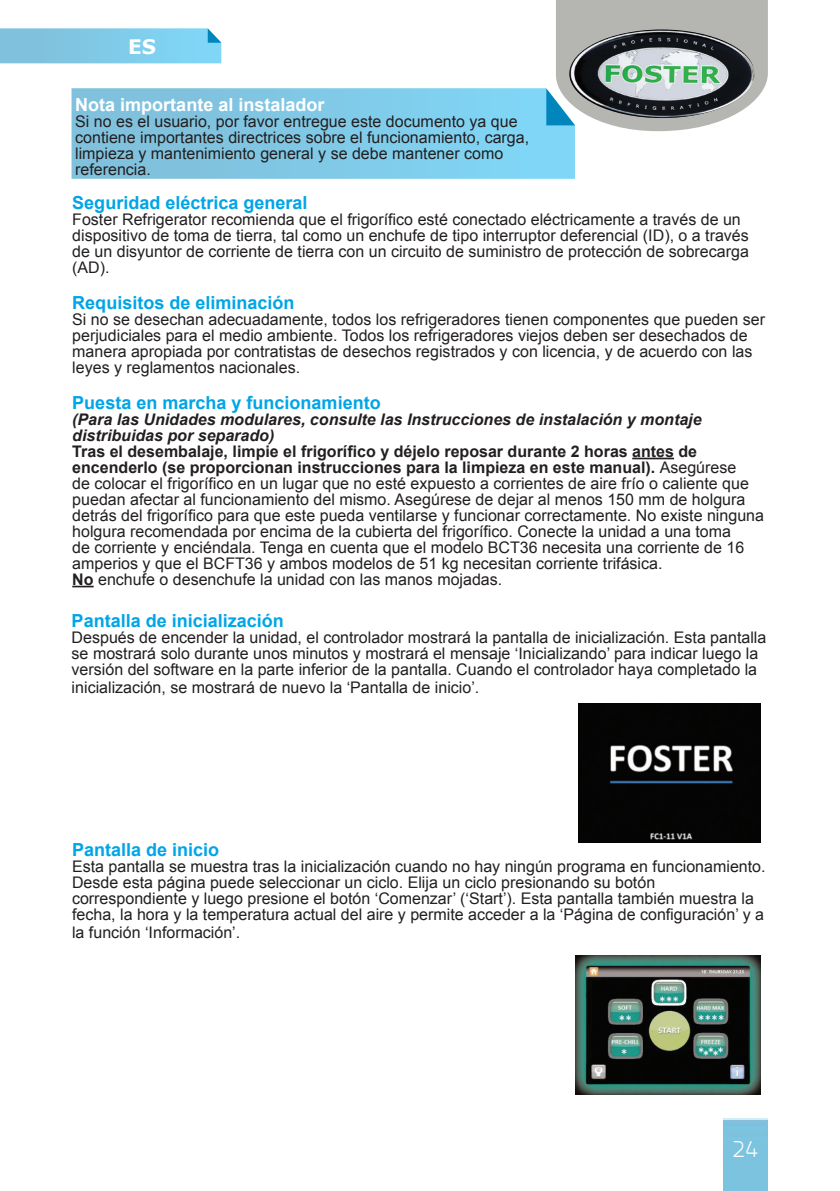
<style>
.page{position:relative;width:840px;height:1191px;background:#fff}
.page>*{position:absolute;margin:0;border:0;box-sizing:border-box;transform-origin:0 0}
.t1{font:24px "Planer";color:#fff}
.t2{font:700 20px "Verdana";color:#fff}
.t3{font:700 18px "Arial";color:#00a5e7}
.t4{font:700 18px "Arial";color:#fff}
.t5{font:16px/16px "Arial";color:#231f20}
.t6{font:italic 700 16px/16px "Arial";color:#231f20}
.s1{font-weight:700}
</style>
<div class="page">
<svg style="left:0;top:28px;width:221px;height:35px;background:#81cae8"></svg>
<svg style="left:71px;top:88px;width:503px;height:91px;background:#80cae7"></svg>
<svg style="left:546px;top:0;width:221px;height:131px;background:#969e9d"></svg>
<hr style="left:632px;top:457px;width:41px;height:2px;background:#231f20">
<hr style="left:72px;top:585px;width:22px;height:2px;background:#231f20">
<img style="left:578px;top:703px;width:182px;height:140px">
<img style="left:575px;top:955px;width:185px;height:139px">
<p class="t2" style="left:128px;top:34px;width:29px">ES</p>
<p class="t4" style="left:75px;top:93px;width:251px">Nota importante al instalador</p>
<p class="t5" style="left:75px;top:113px;width:455px">Si no es el usuario, por favor entregue este documento ya que contiene importantes directrices sobre el funcionamiento, carga, limpieza y mantenimiento general y se debe mantener como referencia.</p>
<p class="t3" style="left:72px;top:190px;width:237px">Seguridad eléctrica general</p>
<p class="t5" style="left:72px;top:211px;width:677px">Foster Refrigerator recomienda que el frigorífico esté conectado eléctricamente a través de un dispositivo de toma de tierra, tal como un enchufe de tipo interruptor deferencial (ID), o a través de un disyuntor de corriente de tierra con un circuito de suministro de protección de sobrecarga (AD).</p>
<p class="t3" style="left:72px;top:290px;width:224px">Requisitos de eliminación</p>
<p class="t5" style="left:72px;top:311px;width:693px">Si no se desechan adecuadamente, todos los refrigeradores tienen componentes que pueden ser perjudiciales para el medio ambiente. Todos los refrigeradores viejos deben ser desechados de manera apropiada por contratistas de desechos registrados y con licencia, y de acuerdo con las leyes y reglamentos nacionales.</p>
<p class="t3" style="left:72px;top:390px;width:310px">Puesta en marcha y funcionamiento</p>
<p class="t6" style="left:72px;top:412px;width:630px">(Para las Unidades modulares, consulte las Instrucciones de instalación y montaje distribuidas por separado)</p>
<p class="t5" style="left:72px;top:443px;width:692px"><span class="s1">Tras el desembalaje, limpie el frigorífico y déjelo reposar durante 2 horas antes de encenderlo (se proporcionan instrucciones para la limpieza en este manual).</span> Asegúrese<br>de colocar el frigorífico en un lugar que no esté expuesto a corrientes de aire frío o caliente que puedan afectar al funcionamiento del mismo. Asegúrese de dejar al menos 150 mm de holgura detrás del frigorífico para que este pueda ventilarse y funcionar correctamente. No existe ninguna holgura recomendada por encima de la cubierta del frigorífico. Conecte la unidad a una toma<br>de corriente y enciéndala. Tenga en cuenta que el modelo BCT36 necesita una corriente de 16 amperios y que el BCFT36 y ambos modelos de 51 kg necesitan corriente trifásica.<br><span class="s1">No</span> enchufe o desenchufe la unidad con las manos mojadas.</p>
<p class="t3" style="left:72px;top:608px;width:214px">Pantalla de inicialización</p>
<p class="t5" style="left:72px;top:629px;width:695px">Después de encender la unidad, el controlador mostrará la pantalla de inicialización. Esta pantalla se mostrará solo durante unos minutos y mostrará el mensaje ‘Inicializando’ para indicar luego la versión del software en la parte inferior de la pantalla. Cuando el controlador haya completado la</p>
<p class="t5" style="left:72px;top:679px;width:409px">inicialización, se mostrará de nuevo la ‘Pantalla de inicio’.</p>
<p class="t3" style="left:72px;top:838px;width:149px">Pantalla de inicio</p>
<p class="t5" style="left:72px;top:858px;width:694px">Esta pantalla se muestra tras la inicialización cuando no hay ningún programa en funcionamiento.<br>Desde esta página puede seleccionar un ciclo. Elija un ciclo presionando su botón correspondiente y luego presione el botón ‘Comenzar’ (‘Start’). Esta pantalla también muestra la fecha, la hora y la temperatura actual del aire y permite acceder a la ‘Página de configuración’ y a</p>
<p class="t5" style="left:72px;top:924px;width:170px">la función ‘Información’.</p>
<h1 class="t1" style="left:732px;top:1134px;width:28px">24</h1>
</div>
